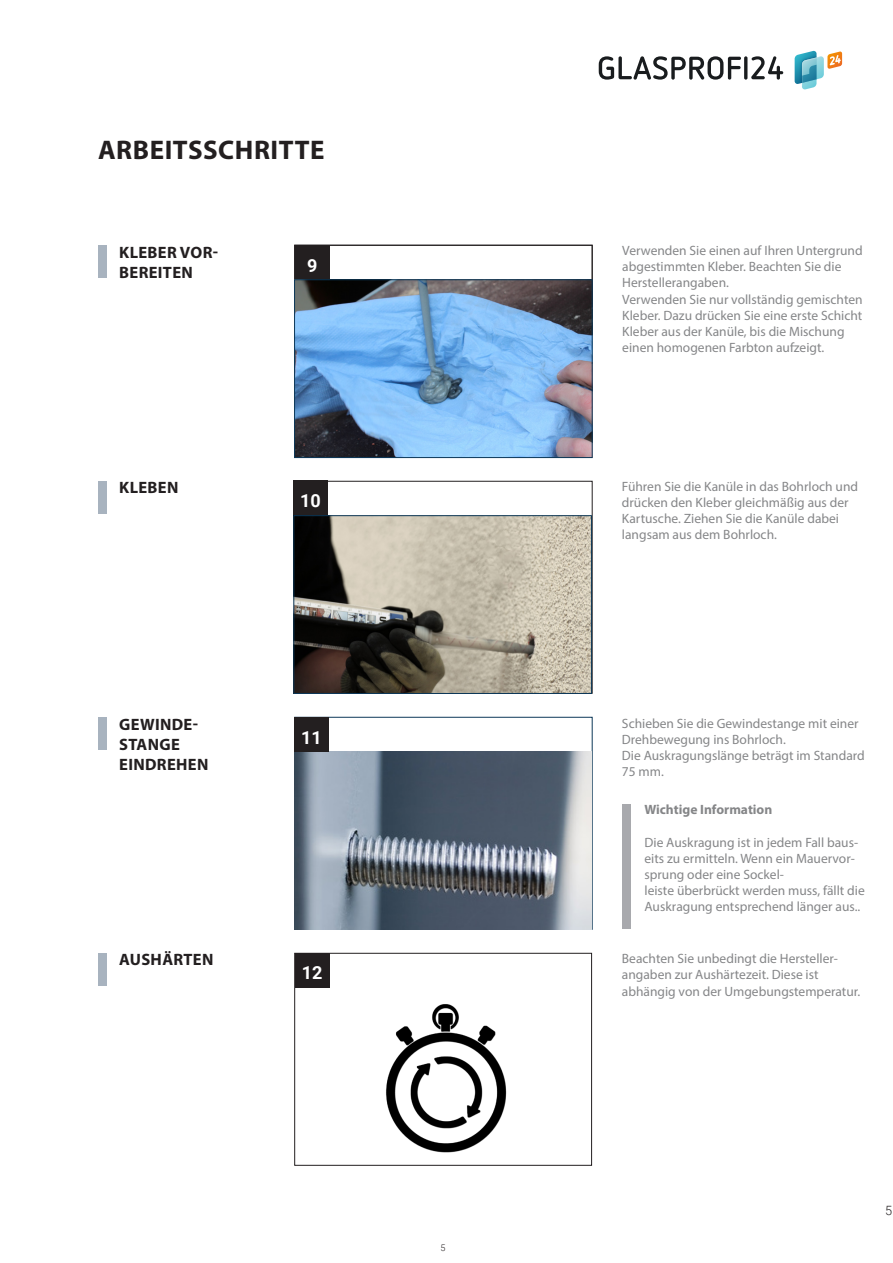
<style>
.page{position:relative;width:893px;height:1263px;background:#fff}
.page>*{position:absolute;margin:0;border:0;box-sizing:border-box;transform-origin:0 0}
.Überschrift_Myriad_Pro{font:700 27px "Myriad Pro";letter-spacing:.02em;color:#231f20}
.Bildbeschreibung_Subhead{font:700 18px "Roboto";color:#fff}
.Kapitelüberschrift_Myriad_Prod{font:700 16.5px/19.8px "Myriad Pro";letter-spacing:.02em;color:#231f20}
.Copy_Myriad_Prod{font:13.5px/16.2px "Myriad Pro";color:#858688}
.Copy_Myriad_Prod-2{font:700 13.5px "Myriad Pro";color:#858688}
.t1{font:300 12.75px "Roboto";color:#231f20}
.t2{font:300 9px "Roboto";color:#231f20}
</style>
<div class="page">
<svg style="left:795px;top:51px;width:47px;height:39px"></svg>
<svg style="left:599px;top:56px;width:184px;height:24px"></svg>
<div style="left:294px;top:953px;width:298px;height:212px;border:1px solid #231f20"></div>
<div style="left:98px;top:245px;width:8px;height:33px;background:#a8b3bf"></div>
<div style="left:98px;top:481px;width:8px;height:33px;background:#a8b3bf"></div>
<div style="left:98px;top:717px;width:8px;height:33px;background:#a8b3bf"></div>
<div style="left:98px;top:953px;width:8px;height:33px;background:#a8b3bf"></div>
<img style="left:295px;top:751px;width:297px;height:178px">
<img style="left:386px;top:1004px;width:121px;height:149px">
<div style="left:295px;top:245px;width:34px;height:34px;background:#231f20"></div>
<div style="left:293px;top:481px;width:35px;height:34px;background:#231f20"></div>
<div style="left:294px;top:717px;width:34px;height:34px;background:#231f20"></div>
<div style="left:295px;top:953px;width:34px;height:34px;background:#231f20"></div>
<img style="left:296px;top:281px;width:294px;height:175px">
<div style="left:294px;top:279px;width:298px;height:179px;border:1px solid #0d3858"></div>
<img style="left:295px;top:517px;width:295px;height:175px">
<div style="left:293px;top:515px;width:299px;height:179px;border:1px solid #0d3858"></div>
<div style="left:622px;top:804px;width:8px;height:125px;background:#a8a9ad"></div>
<p class="Überschrift_Myriad_Pro" style="left:98px;top:132px;width:228px">ARBEITSSCHRITTE</p>
<p class="Kapitelüberschrift_Myriad_Prod" style="left:119px;top:242px;width:100px">KLEBER VOR-<br>BEREITEN</p>
<p class="Kapitelüberschrift_Myriad_Prod" style="left:119px;top:477px;width:61px">KLEBEN</p>
<p class="Bildbeschreibung_Subhead" style="left:307px;top:253px;width:12px">9</p>
<p class="Bildbeschreibung_Subhead" style="left:300px;top:488px;width:22px">10</p>
<p class="Kapitelüberschrift_Myriad_Prod" style="left:119px;top:714px;width:91px">GEWINDE-<br>STANGE<br>EINDREHEN</p>
<p class="Kapitelüberschrift_Myriad_Prod" style="left:119px;top:949px;width:96px">AUSHÄRTEN</p>
<p class="Bildbeschreibung_Subhead" style="left:301px;top:725px;width:22px">11</p>
<p class="Bildbeschreibung_Subhead" style="left:302px;top:960px;width:22px">12</p>
<p class="t2" style="left:441px;top:1242px;width:6px">5</p>
<p class="Copy_Myriad_Prod" style="left:622px;top:242px;width:242px">Verwenden Sie einen auf Ihren Untergrund abgestimmten Kleber. Beachten Sie die<br>Herstellerangaben.</p>
<p class="Copy_Myriad_Prod" style="left:622px;top:291px;width:242px">Verwenden Sie nur vollständig gemischten Kleber. Dazu drücken Sie eine erste Schicht Kleber aus der Kanüle, bis die Mischung einen homogenen Farbton aufzeigt.</p>
<p class="Copy_Myriad_Prod" style="left:622px;top:478px;width:238px">Führen Sie die Kanüle in das Bohrloch und drücken den Kleber gleichmäßig aus der Kartusche. Ziehen Sie die Kanüle dabei langsam aus dem Bohrloch.</p>
<p class="Copy_Myriad_Prod" style="left:622px;top:715px;width:238px">Schieben Sie die Gewindestange mit einer<br>Drehbewegung ins Bohrloch.</p>
<p class="Copy_Myriad_Prod" style="left:622px;top:747px;width:244px">Die Auskragungslänge beträgt im Standard<br>75 mm.</p>
<p class="Copy_Myriad_Prod-2" style="left:644px;top:801px;width:129px">Wichtige Information</p>
<p class="Copy_Myriad_Prod" style="left:644px;top:834px;width:222px">Die Auskragung ist in jedem Fall baus&shy;eits zu ermitteln. Wenn ein Mauervor&shy;sprung oder eine Sockel-<br>leiste überbrückt werden muss, fällt die Auskragung entsprechend länger aus..</p>
<p class="Copy_Myriad_Prod" style="left:622px;top:950px;width:240px">Beachten Sie unbedingt die Hersteller&shy;angaben zur Aushärtezeit. Diese ist abhängig von der Umgebungstemperatur.</p>
<p class="t1" style="left:885px;top:1202px;width:9px">5</p>
</div>
